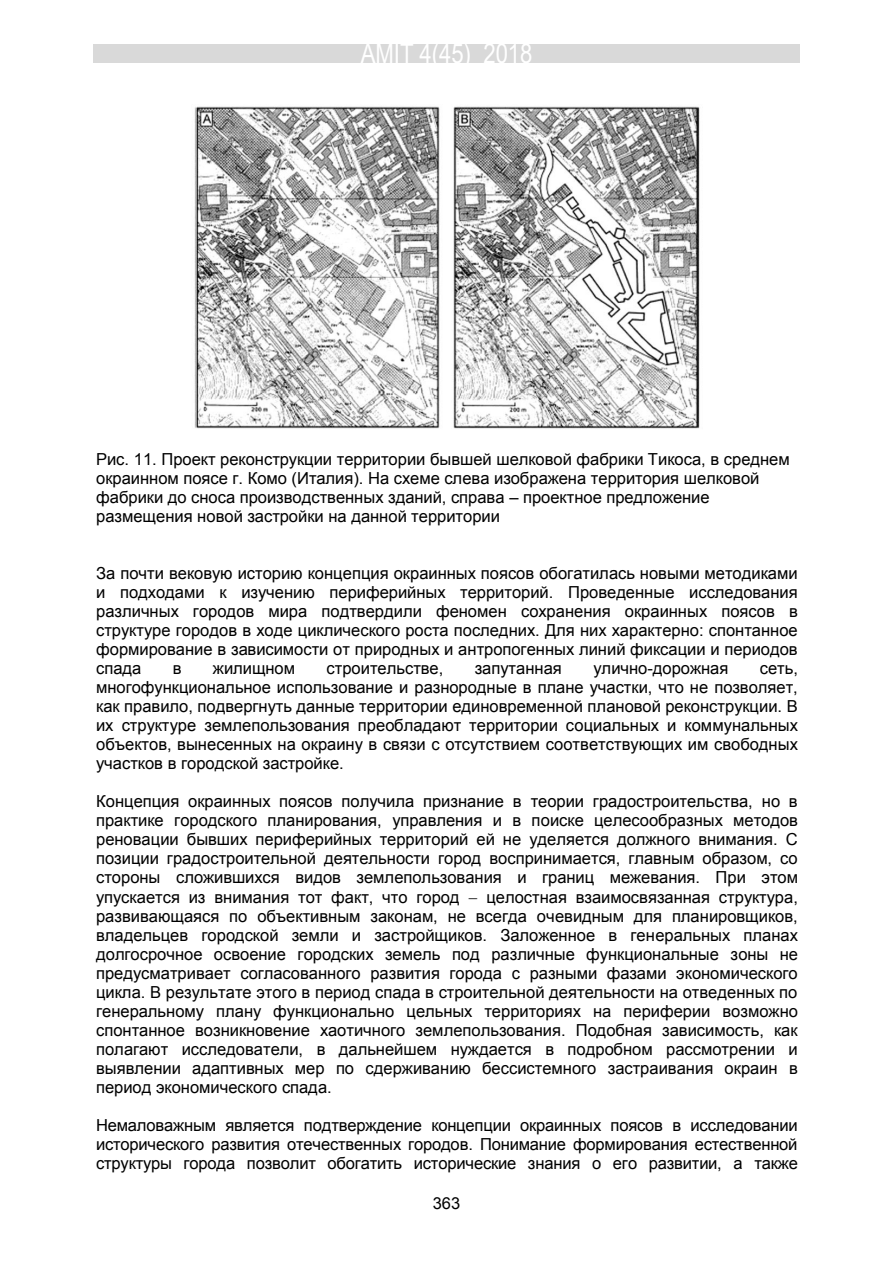
<style>
.page{position:relative;width:893px;height:1263px;background:#fff}
.page>*{position:absolute;margin:0;border:0;box-sizing:border-box;transform-origin:0 0}
.t1{font:27px "Arial Narrow";color:#fff}
.t2{font:16.5px/18.9px "Arial";color:#000;text-align:justify}
.t3{font:16.5px "Arial";color:#000}
.s1{font-style:inherit}
</style>
<div class="page">
<div style="left:93px;top:44px;width:707px;height:19px;background:#d9d9d9"></div>
<img style="left:194px;top:106px;width:506px;height:323px">
<h1 class="t1" style="left:361px;top:34px;width:173px">AMIT 4(45) 2018</h1>
<p class="t2" style="left:96px;top:450px;width:695px;text-align:left">Рис. 11. Проект реконструкции территории бывшей шелковой фабрики Тикоса, в среднем окраинном поясе г. Комо (Италия). На схеме слева изображена территория шелковой фабрики до сноса производственных зданий, справа – проектное предложение размещения новой застройки на данной территории</p>
<p class="t2" style="left:96px;top:564px;width:703px">За почти вековую историю концепция окраинных поясов обогатилась новыми методиками и подходами к изучению периферийных территорий. Проведенные исследования различных городов мира подтвердили феномен сохранения окраинных поясов в структуре городов в ходе циклического роста последних. Для них характерно: спонтанное формирование в зависимости от природных и антропогенных линий фиксации и периодов спада</p>
<p class="t2" style="left:96px;top:659px;width:703px;text-indent:664px">сеть, многофункциональное использование и разнородные в плане участки, что не позволяет, как правило, подвергнуть данные территории единовременной плановой реконструкции. В их структуре землепользования преобладают территории социальных и коммунальных объектов, вынесенных на окраину в связи с отсутствием соответствующих им свободных участков в городской застройке.</p>
<p class="t2" style="left:96px;top:792px;width:703px">Концепция окраинных поясов получила признание в теории градостроительства, но в практике городского планирования, управления и в поиске целесообразных методов реновации бывших периферийных территорий ей не уделяется должного внимания. С позиции градостроительной деятельности город воспринимается, главным образом, со стороны сложившихся видов землепользования и границ межевания. При этом упускается из внимания тот факт, что город</p>
<p class="t2" style="left:173px;top:659px;width:10px">в</p>
<p class="t2" style="left:213px;top:659px;width:84px">жилищном</p>
<p class="t2" style="left:327px;top:659px;width:118px">строительстве,</p>
<p class="t2" style="left:475px;top:659px;width:89px">запутанная</p>
<p class="t2" style="left:593px;top:659px;width:137px">улично<span class="s1">-</span>дорожная</p>
<p class="t2" style="left:96px;top:888px;width:703px;text-indent:390px">целостная взаимосвязанная структура, развивающаяся по объективным законам, не всегда очевидным для планировщиков, владельцев городской земли и застройщиков. Заложенное в генеральных планах долгосрочное освоение городских земель под различные функциональные зоны не предусматривает согласованного развития города с разными фазами экономического цикла. В результате этого в период спада в строительной деятельности на отведенных по генеральному плану функционально цельных территориях на периферии возможно спонтанное возникновение хаотичного землепользования. Подобная зависимость, как полагают исследователи, в дальнейшем нуждается в подробном рассмотрении и выявлении адаптивных мер по сдерживанию бессистемного застраивания окраин в период экономического спада.</p>
<p class="t2" style="left:96px;top:1115px;width:703px">Немаловажным является подтверждение концепции окраинных поясов в исследовании исторического развития отечественных городов. Понимание формирования естественной структуры города позволит обогатить исторические знания о его развитии, а также</p>
<p class="t3" style="left:433px;top:1192px;width:29px">363</p>
</div>
